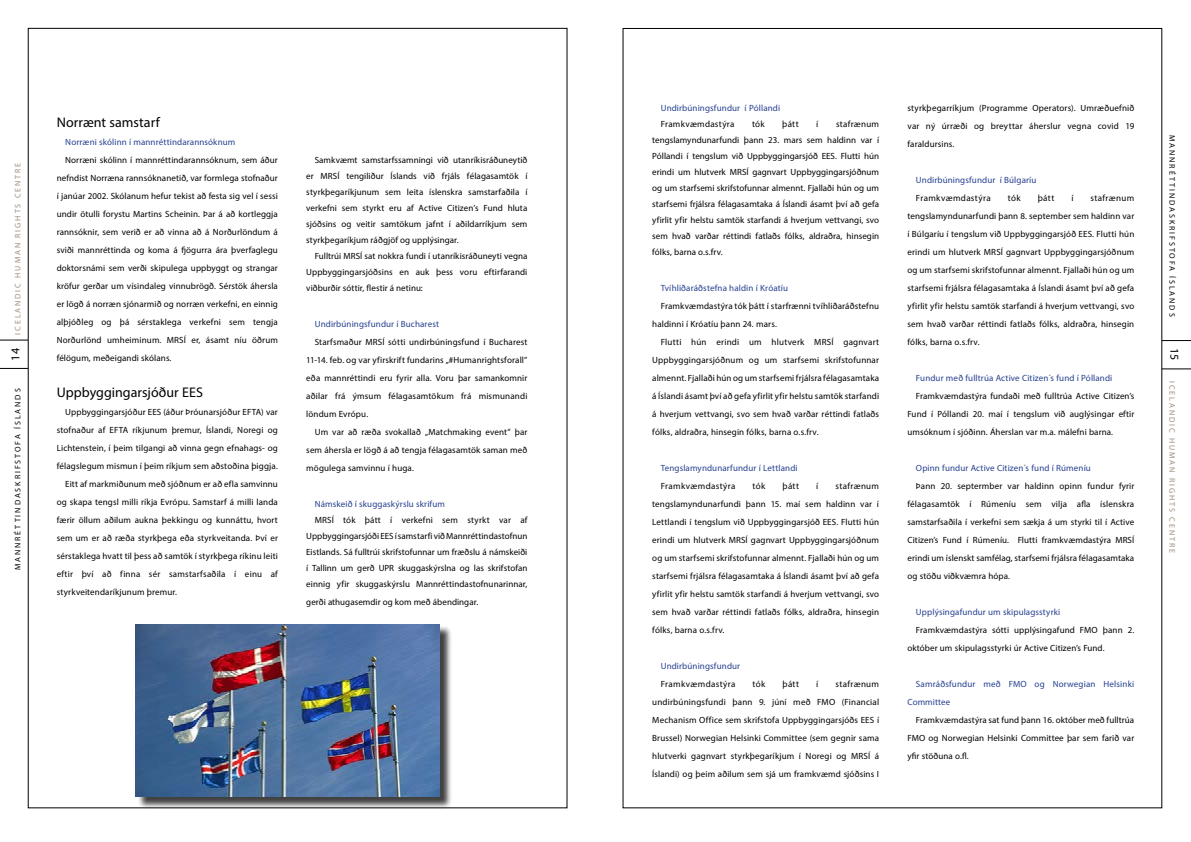
<style>
.page{position:relative;width:1191px;height:842px;background:#fff}
.page>*{position:absolute;margin:0;border:0;box-sizing:border-box;transform-origin:0 0}
.t1{font:14px "Myriad Pro";letter-spacing:.005em;color:#000}
.t2{font:12px "Myriad Pro";color:#000}
.t3{font:9px/18px "Myriad Pro";letter-spacing:.015em;color:#000;text-align:justify}
.t4{font:9px/18px "Myriad Pro";letter-spacing:.01em;color:#25408f}
.t5{font:9px "Myriad Pro";letter-spacing:.04em;color:#000}
.t6{font:8px "Myriad Pro";letter-spacing:.24em;color:#000}
.t7{font:8px "Myriad Pro";letter-spacing:.24em;color:#9f8d7a}
</style>
<div class="page">
<svg style="left:1162px;top:340px;width:29px;height:29px"></svg>
<svg style="left:0;top:340px;width:28px;height:29px"></svg>
<div style="left:137px;top:626px;width:315px;height:183px;background:#000;opacity:.75"></div>
<img style="left:135px;top:624px;width:304px;height:172px">
<p class="t7" style="left:13px;top:335px;width:174px;rotate:-90deg">ICELANDIC HUMAN RIGHTS CENTRE</p>
<h2 class="t2" style="left:8px;top:360px;width:14px;rotate:-90deg">14</h2>
<p class="t6" style="left:13px;top:570px;width:183px;rotate:-90deg">MANNRÉTTINDASKRIFSTOFA ÍSLANDS</p>
<h1 class="t1" style="left:57px;top:114px;width:105px">Norrænt samstarf</h1>
<p class="t4" style="left:65px;top:133px;width:172px">Norræni skólinn í mannréttindarannsóknum</p>
<p class="t3" style="left:57px;top:151px;width:223px;text-indent:9px">Norræni skólinn í mannréttindarannsóknum, sem áður nefndist Norræna rannsóknanetið, var formlega stofnaður í janúar 2002. Skólanum hefur tekist að festa sig vel í sessi undir ötulli forystu Martins Scheinin. Þar á að kortleggja rannsóknir, sem verið er að vinna að á Norðurlöndum á sviði mannréttinda og koma á fjögurra ára þverfaglegu doktorsnámi sem verði skipulega uppbyggt og strangar kröfur gerðar um vísindaleg vinnubrögð. Sérstök áhersla er lögð á norræn sjónarmið og norræn verkefni, en einnig alþjóðleg og þá sérstaklega verkefni sem tengja Norðurlönd umheiminum. MRSÍ er, ásamt níu öðrum félögum, meðeigandi skólans.</p>
<h1 class="t1" style="left:57px;top:384px;width:148px">Uppbyggingarsjóður EES</h1>
<p class="t3" style="left:65px;top:403px;width:214px">Uppbyggingarsjóður EES (áður Þróunarsjóður EFTA) var</p>
<p class="t3" style="left:57px;top:421px;width:223px">stofnaður af EFTA ríkjunum þremur, Íslandi, Noregi og</p>
<p class="t3" style="left:57px;top:439px;width:223px">Lichtenstein, í þeim tilgangi að vinna gegn efnahags- og</p>
<p class="t3" style="left:57px;top:457px;width:223px">félagslegum mismun í þeim ríkjum sem aðstoðina þiggja.</p>
<p class="t3" style="left:65px;top:475px;width:214px">Eitt af markmiðunum með sjóðnum er að efla samvinnu</p>
<p class="t3" style="left:57px;top:493px;width:223px">og skapa tengsl milli ríkja Evrópu. Samstarf á milli landa</p>
<p class="t3" style="left:57px;top:511px;width:223px">færir öllum aðilum aukna þekkingu og kunnáttu, hvort</p>
<p class="t3" style="left:57px;top:529px;width:223px">sem um er að ræða styrkþega eða styrkveitanda. Því er</p>
<p class="t3" style="left:57px;top:547px;width:223px">sérstaklega hvatt til þess að samtök í styrkþega ríkinu leiti</p>
<p class="t3" style="left:57px;top:565px;width:223px">eftir því að finna sér samstarfsaðila í einu af</p>
<p class="t3" style="left:57px;top:583px;width:122px">styrkveitendaríkjunum þremur.</p>
<p class="t3" style="left:306px;top:152px;width:223px;line-height:16px;text-indent:9px">Samkvæmt samstarfssamningi við utanríkisráðuneytið er MRSÍ tengiliður Íslands við frjáls félagasamtök í styrkþegaríkjunum sem leita íslenskra samstarfaðila í verkefni sem styrkt eru af Active Citizen’s Fund hluta sjóðsins og veitir samtökum jafnt í aðildarríkjum sem styrkþegaríkjum ráðgjöf og upplýsingar.</p>
<p class="t3" style="left:306px;top:248px;width:223px;line-height:16px;text-indent:9px">Fulltrúi MRSÍ sat nokkra fundi í utanríkisráðuneyti vegna Uppbyggingarsjóðsins en auk þess voru eftirfarandi viðburðir sóttir, flestir á netinu:</p>
<p class="t4" style="left:315px;top:315px;width:126px">Undirbúningsfundur í Bucharest</p>
<p class="t3" style="left:306px;top:333px;width:223px;text-indent:9px">Starfsmaður MRSÍ sótti undirbúningsfund í Bucharest 11-14. feb. og var yfirskrift fundarins „#Humanrightsforall” eða mannréttindi eru fyrir alla. Voru þar samankomnir aðilar frá ýmsum félagasamtökum frá mismunandi löndum Evrópu.</p>
<p class="t3" style="left:306px;top:423px;width:223px;text-indent:9px">Um var að ræða svokallað „Matchmaking event” þar sem áhersla er lögð á að tengja félagasamtök saman með mögulega samvinnu í huga.</p>
<p class="t4" style="left:315px;top:495px;width:132px">Námskeið í skuggaskýrslu skrifum</p>
<p class="t3" style="left:306px;top:512px;width:223px;line-height:16px;text-indent:9px">MRSÍ tók þátt í verkefni sem styrkt var af Uppbyggingarsjóði EES í samstarfi við Mannréttindastofnun Eistlands. Sá fulltrúi skrifstofunnar um fræðslu á námskeiði í Tallinn um gerð UPR skuggaskýrslna og las skrifstofan einnig yfir skuggaskýrslu Mannréttindastofnunarinnar,</p>
<p class="t3" style="left:306px;top:593px;width:173px">gerði athugasemdir og kom með ábendingar.</p>
<p class="t4" style="left:661px;top:99px;width:121px">Undirbúningsfundur í Póllandi</p>
<p class="t3" style="left:661px;top:115px;width:75px">Framkvæmdastýra</p>
<p class="t3" style="left:752px;top:115px;width:14px">tók</p>
<p class="t3" style="left:782px;top:115px;width:18px">þátt</p>
<p class="t3" style="left:816px;top:115px;width:4px">í</p>
<p class="t3" style="left:652px;top:116px;width:228px;line-height:16px;text-indent:184px">stafrænum tengslamyndunarfundi þann 23. mars sem haldinn var í Póllandi í tengslum við Uppbyggingarsjóð EES. Flutti hún erindi um hlutverk MRSÍ gagnvart Uppbyggingarsjóðnum og um starfsemi skrifstofunnar almennt. Fjallaði hún og um starfsemi frjálsra félagasamtaka á Íslandi ásamt því að gefa yfirlit yfir helstu samtök starfandi á hverjum vettvangi, svo sem hvað varðar réttindi fatlaðs fólks, aldraðra, hinsegin fólks, barna o.s.frv.</p>
<p class="t4" style="left:661px;top:279px;width:129px">Tvíhliðaráðstefna haldin í Króatíu</p>
<p class="t3" style="left:652px;top:297px;width:228px;text-indent:9px">Framkvæmdastýra tók þátt í starfrænni tvíhliðaráðstefnu haldinni í Króatíu þann 24. mars.</p>
<p class="t3" style="left:652px;top:333px;width:228px;text-indent:9px">Flutti hún erindi um hlutverk MRSÍ gagnvart Uppbyggingarsjóðnum og um starfsemi skrifstofunnar almennt. Fjallaði hún og um starfsemi frjálsra félagasamtaka á Íslandi ásamt því að gefa yfirlit yfir helstu samtök starfandi á hverjum vettvangi, svo sem hvað varðar réttindi fatlaðs fólks, aldraðra, hinsegin fólks, barna o.s.frv.</p>
<p class="t4" style="left:661px;top:459px;width:138px">Tengslamyndunarfundur í Lettlandi</p>
<p class="t5" style="left:661px;top:481px;width:76px">Framkvæmdastýra</p>
<p class="t3" style="left:752px;top:477px;width:14px">tók</p>
<p class="t3" style="left:782px;top:477px;width:18px">þátt</p>
<p class="t3" style="left:816px;top:477px;width:4px">í</p>
<p class="t3" style="left:652px;top:477px;width:228px;text-indent:183px">stafrænum tengslamyndunarfundi þann 15. maí sem haldinn var í Lettlandi í tengslum við Uppbyggingarsjóð EES. Flutti hún erindi um hlutverk MRSÍ gagnvart Uppbyggingarsjóðnum og um starfsemi skrifstofunnar almennt. Fjallaði hún og um starfsemi frjálsra félagasamtaka á Íslandi ásamt því að gefa yfirlit yfir helstu samtök starfandi á hverjum vettvangi, svo sem hvað varðar réttindi fatlaðs fólks, aldraðra, hinsegin fólks, barna o.s.frv.</p>
<p class="t4" style="left:661px;top:657px;width:81px">Undirbúningsfundur</p>
<p class="t5" style="left:661px;top:679px;width:76px">Framkvæmdastýra</p>
<p class="t3" style="left:752px;top:675px;width:14px">tók</p>
<p class="t3" style="left:782px;top:675px;width:18px">þátt</p>
<p class="t3" style="left:816px;top:675px;width:4px">í</p>
<p class="t3" style="left:652px;top:675px;width:228px;text-indent:183px">stafrænum undirbúningsfundi þann 9. júní með FMO (Financial Mechanism Office sem skrifstofa Uppbyggingarsjóðs EES í Brussel) Norwegian Helsinki Committee (sem gegnir sama hlutverki gagnvart styrkþegaríkjum í Noregi og MRSÍ á Íslandi) og þeim aðilum sem sjá um framkvæmd sjóðsins I</p>
<p class="t3" style="left:907px;top:99px;width:228px">styrkþegarríkjum (Programme Operators). Umræðuefnið var ný úrræði og breyttar áherslur vegna covid 19 faraldursins.</p>
<p class="t4" style="left:916px;top:171px;width:122px">Undirbúningsfundur í Búlgaríu</p>
<p class="t5" style="left:916px;top:193px;width:76px">Framkvæmdastýra</p>
<p class="t3" style="left:1007px;top:189px;width:14px">tók</p>
<p class="t3" style="left:1037px;top:189px;width:18px">þátt</p>
<p class="t3" style="left:1071px;top:189px;width:4px">í</p>
<p class="t3" style="left:907px;top:189px;width:228px;text-indent:183px">stafrænum tengslamyndunarfundi þann 8. september sem haldinn var í Búlgaríu í tengslum við Uppbyggingarsjóð EES. Flutti hún erindi um hlutverk MRSÍ gagnvart Uppbyggingarsjóðnum og um starfsemi skrifstofunnar almennt. Fjallaði hún og um starfsemi frjálsra félagasamtaka á Íslandi ásamt því að gefa yfirlit yfir helstu samtök starfandi á hverjum vettvangi, svo sem hvað varðar réttindi fatlaðs fólks, aldraðra, hinsegin fólks, barna o.s.frv.</p>
<p class="t4" style="left:916px;top:369px;width:198px">Fundur með fulltrúa Active Citizen´s fund í Póllandi</p>
<p class="t3" style="left:907px;top:387px;width:228px;text-indent:9px">Framkvæmdastýra fundaði með fulltrúa Active Citizen’s Fund í Póllandi 20. maí í tengslum við auglýsingar eftir umsóknum í sjóðinn. Áherslan var m.a. málefni barna.</p>
<p class="t4" style="left:916px;top:459px;width:176px">Opinn fundur Active Citizen´s fund í Rúmeníu</p>
<p class="t3" style="left:907px;top:477px;width:228px;text-indent:9px">Þann 20. septermber var haldinn opinn fundur fyrir félagasamtök í Rúmeníu sem vilja afla íslenskra samstarfsaðila í verkefni sem sækja á um styrki til í Active Citizen’s Fund í Rúmeníu. Flutti framkvæmdastýra MRSÍ erindi um íslenskt samfélag, starfsemi frjálsra félagasamtaka og stöðu viðkvæmra hópa.</p>
<p class="t4" style="left:916px;top:603px;width:146px">Upplýsingafundur um skipulagsstyrki</p>
<p class="t3" style="left:907px;top:621px;width:228px;text-indent:9px">Framkvæmdastýra sótti upplýsingafund FMO þann 2. október um skipulagsstyrki úr Active Citizen’s Fund.</p>
<p class="t4" style="left:907px;top:675px;width:228px;text-indent:9px">Samráðsfundur með FMO og Norwegian Helsinki<br>Committee</p>
<p class="t3" style="left:907px;top:711px;width:228px;text-indent:9px">Framkvæmdastýra sat fund þann 16. október með fulltrúa FMO og Norwegian Helsinki Committee þar sem farið var yfir stöðuna o.fl.</p>
<p class="t6" style="left:1177px;top:135px;width:183px;rotate:90deg">MANNRÉTTINDASKRIFSTOFA ÍSLANDS</p>
<h2 class="t2" style="left:1181px;top:348px;width:14px;rotate:90deg">15</h2>
<p class="t7" style="left:1177px;top:381px;width:174px;rotate:90deg">ICELANDIC HUMAN RIGHTS CENTRE</p>
</div>
